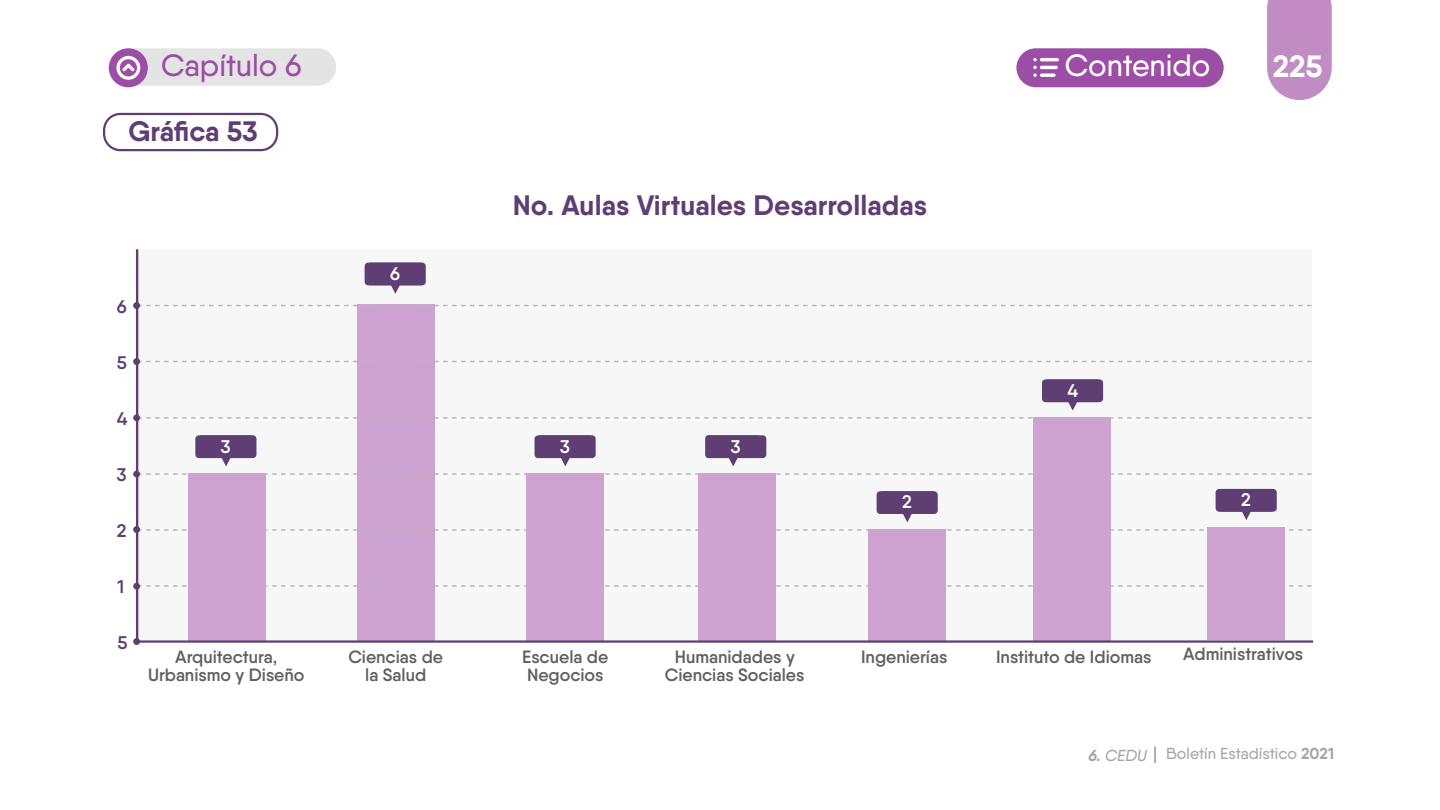
<style>
.page{position:relative;width:1440px;height:810px;background:#fff}
.page>*{position:absolute;margin:0;border:0;box-sizing:border-box;transform-origin:0 0}
.t1{font:500 30.75px "Qanelas";color:#9c4da5}
.t2{font:500 30.75px "Qanelas";color:#fff}
.t3{font:700 30.75px "Qanelas";color:#fff}
.t4{font:700 28.12px "Qanelas";color:#5f3e73}
.t5{font:600 18.3px "Qanelas";color:#5f3e73}
.t6{font:600 18.3px "Qanelas";color:#fff}
.t7{font:600 17.77px/18px "Qanelas";color:#606060;text-align:center}
.t8{font:500 15.9px "Qanelas";color:#a6a6a6}
.s1{font-weight:700;font-style:italic}
.s2{font-style:italic}
.s3{font-weight:700}
</style>
<div class="page">
<div style="left:1016px;top:48px;width:208px;height:39px;background:#9c4da5;border-radius:19px"></div>
<div style="left:109px;top:48px;width:39px;height:39px;background:#9c4da5;border-radius:19px"></div>
<svg style="left:1267px;top:0;width:65px;height:100px"></svg>
<svg style="left:1033px;top:58px;width:26px;height:19px"></svg>
<svg style="left:116px;top:48px;width:220px;height:38px"></svg>
<svg style="left:1155px;top:746px;width:1px;height:17px"></svg>
<div style="left:103px;top:113px;width:175px;height:38px;border:2px solid #5f3e73;border-radius:16px"></div>
<div style="left:137px;top:249px;width:1175px;height:392px;background:#f7f7f7"></div>
<hr style="left:136px;top:249px;width:2px;height:394px;background:#5f3e73">
<div style="left:133px;top:638px;width:7px;height:7px;border:1px solid #5f3e73;border-radius:50%"></div>
<div style="left:133px;top:583px;width:7px;height:7px;border:1px solid #5f3e73;border-radius:50%"></div>
<div style="left:133px;top:526px;width:7px;height:7px;border:1px solid #5f3e73;border-radius:50%"></div>
<div style="left:133px;top:471px;width:7px;height:6px;border:1px solid #5f3e73;border-radius:50%"></div>
<div style="left:133px;top:415px;width:7px;height:6px;border:1px solid #5f3e73;border-radius:50%"></div>
<div style="left:133px;top:358px;width:7px;height:7px;border:1px solid #5f3e73;border-radius:50%"></div>
<div style="left:133px;top:302px;width:7px;height:7px;border:1px solid #5f3e73;border-radius:50%"></div>
<div style="left:357px;top:304px;width:77px;height:338px;background:#cea3d1"></div>
<svg style="left:368px;top:285px;width:55px;height:9px"></svg>
<div style="left:365px;top:263px;width:61px;height:22px;background:#5f3e73;border-radius:4px"></div>
<svg style="left:134px;top:583px;width:1178px;height:6px"></svg>
<svg style="left:134px;top:359px;width:1178px;height:6px"></svg>
<svg style="left:134px;top:303px;width:1178px;height:5px"></svg>
<div style="left:188px;top:473px;width:77px;height:169px;background:#cea3d1"></div>
<div style="left:526px;top:474px;width:78px;height:168px;background:#cea3d1"></div>
<svg style="left:134px;top:435px;width:1178px;height:42px"></svg>
<div style="left:705px;top:435px;width:61px;height:23px;background:#5f3e73;border-radius:4px"></div>
<div style="left:698px;top:474px;width:78px;height:168px;background:#cea3d1"></div>
<div style="left:868px;top:529px;width:77px;height:113px;background:#cea3d1"></div>
<svg style="left:134px;top:489px;width:1178px;height:43px"></svg>
<div style="left:1216px;top:489px;width:61px;height:23px;background:#5f3e73;border-radius:4px"></div>
<div style="left:1207px;top:527px;width:77px;height:113px;background:#cea3d1"></div>
<svg style="left:134px;top:379px;width:1178px;height:42px"></svg>
<div style="left:1042px;top:379px;width:61px;height:23px;background:#5f3e73;border-radius:4px"></div>
<div style="left:1033px;top:418px;width:77px;height:224px;background:#cea3d1"></div>
<hr style="left:137px;top:640px;width:1176px;height:3px;background:#5f3e73">
<h1 class="t1" style="left:161px;top:47px;width:142px">Capítulo 6</h1>
<h1 class="t2" style="left:1065px;top:47px;width:147px">Contenido</h1>
<h1 class="t3" style="left:1273px;top:47px;width:51px">225</h1>
<h2 class="t4" style="left:128px;top:114px;width:131px">Gráfica 53</h2>
<p class="t5" style="left:117px;top:295px;width:11px">6</p>
<p class="t5" style="left:117px;top:351px;width:12px">5</p>
<p class="t5" style="left:117px;top:407px;width:12px">4</p>
<p class="t5" style="left:117px;top:463px;width:11px">3</p>
<p class="t5" style="left:117px;top:519px;width:11px">2</p>
<p class="t5" style="left:118px;top:575px;width:8px">1</p>
<p class="t5" style="left:118px;top:631px;width:12px">5</p>
<p class="t6" style="left:221px;top:435px;width:11px">3</p>
<p class="t7" style="left:148px;top:647px;width:158px">Arquitectura,<br>Urbanismo y Diseño</p>
<p class="t6" style="left:390px;top:262px;width:11px">6</p>
<p class="t7" style="left:348px;top:647px;width:96px">Ciencias de la Salud</p>
<h2 class="t4" style="left:513px;top:187px;width:416px">No. Aulas Virtuales Desarrolladas</h2>
<p class="t6" style="left:560px;top:435px;width:11px">3</p>
<p class="t6" style="left:731px;top:435px;width:11px">3</p>
<p class="t7" style="left:522px;top:647px;width:88px;text-align:left">Escuela de<br>Negocios</p>
<p class="t7" style="left:665px;top:647px;width:141px">Humanidades y<br>Ciencias Sociales</p>
<p class="t6" style="left:902px;top:491px;width:11px">2</p>
<p class="t6" style="left:1068px;top:379px;width:12px">4</p>
<p class="t6" style="left:1241px;top:488px;width:11px">2</p>
<p class="t7" style="left:861px;top:647px;width:88px">Ingenierías</p>
<p class="t7" style="left:996px;top:647px;width:157px">Instituto de Idiomas</p>
<p class="t7" style="left:1183px;top:645px;width:121px">Administrativos</p>
<p class="t8" style="left:1088px;top:744px;width:247px"><span class="s1">6.</span> <span class="s2">CEDU</span> Boletín Estadístico <span class="s3">2021</span></p>
</div>
